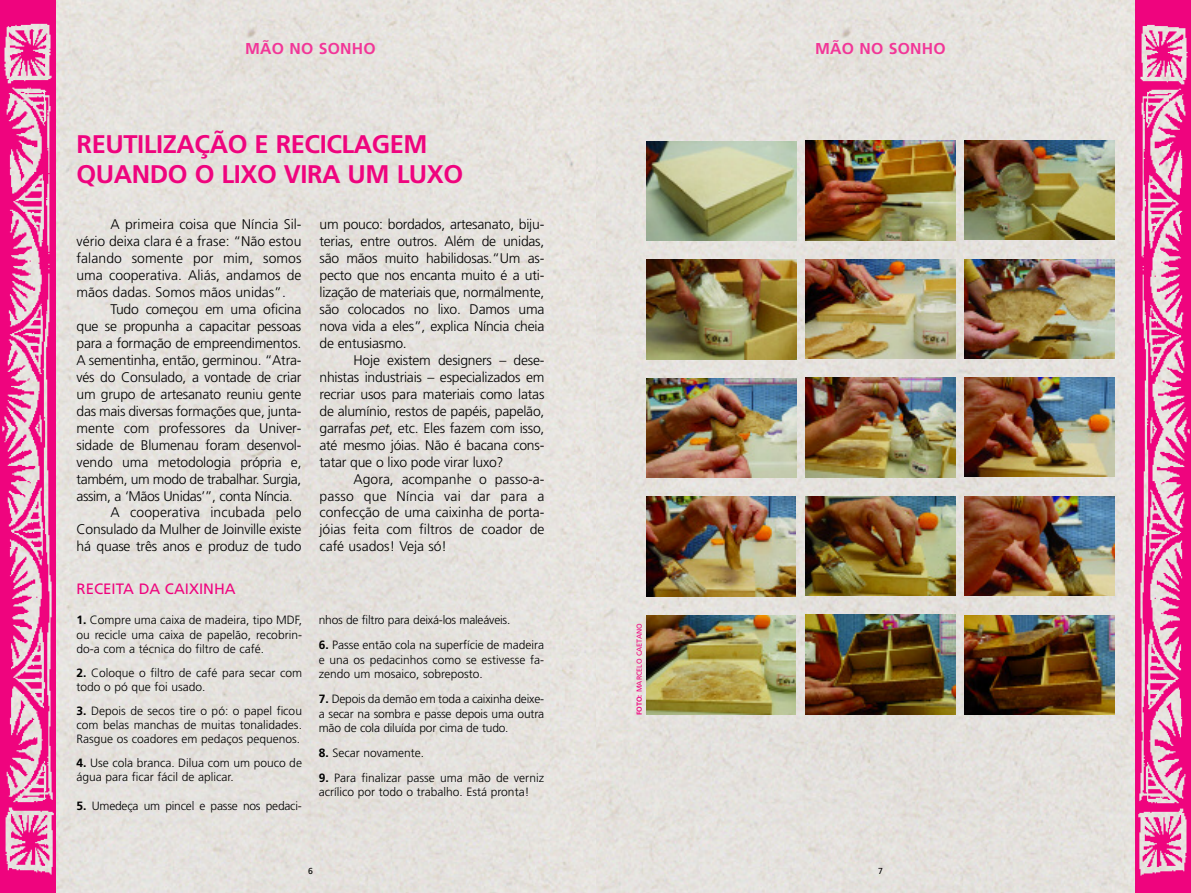
<style>
.page{position:relative;width:1191px;height:893px;background:#fff}
.page>*{position:absolute;margin:0;border:0;box-sizing:border-box;transform-origin:0 0}
.t1{font:700 25.5px/30.6px "Frutiger";letter-spacing:-.015em;color:#ef047e}
.t2{font:700 15.75px "Frutiger";letter-spacing:.015em;color:#f23698}
.t3{font:15px "Frutiger";color:#ef047e}
.t4{font:300 13.95px/17px "Frutiger";letter-spacing:-.015em;color:#000;text-align:justify}
.t5{font:300 13.95px "Frutiger";letter-spacing:.005em;color:#000}
.t6{font:300 12px/14.4px "Frutiger";color:#000;text-align:justify}
.t7{font:8.7px "Frutiger";color:#000}
.t8{font:7.2px "Frutiger";color:#ef047e}
.s1{font-weight:700}
.s2{font-style:italic}
</style>
<div class="page">
<img style="left:55px;top:0;width:1080px;height:893px">
<img style="left:1135px;top:0;width:56px;height:893px">
<img style="left:0;top:0;width:55px;height:893px">
<img style="left:805px;top:141px;width:150px;height:99px">
<img style="left:964px;top:140px;width:150px;height:100px">
<img style="left:964px;top:259px;width:150px;height:99px">
<img style="left:646px;top:141px;width:150px;height:99px">
<img style="left:805px;top:378px;width:150px;height:99px">
<img style="left:964px;top:378px;width:150px;height:99px">
<img style="left:646px;top:378px;width:150px;height:100px">
<img style="left:646px;top:260px;width:150px;height:99px">
<img style="left:805px;top:496px;width:150px;height:100px">
<img style="left:964px;top:496px;width:150px;height:100px">
<img style="left:647px;top:497px;width:148px;height:99px">
<img style="left:805px;top:615px;width:150px;height:99px">
<img style="left:964px;top:615px;width:150px;height:99px">
<img style="left:646px;top:615px;width:149px;height:100px">
<img style="left:805px;top:259px;width:150px;height:100px">
<p class="t2" style="left:245px;top:42px;width:132px">MÃO NO SONHO</p>
<p class="t2" style="left:815px;top:42px;width:132px">MÃO NO SONHO</p>
<h1 class="t1" style="left:77px;top:130px;width:388px">REUTILIZAÇÃO E RECICLAGEM<br>QUANDO O LIXO VIRA UM LUXO</h1>
<p class="t4" style="left:77px;top:217px;width:226px;text-indent:34px">A primeira coisa que Níncia Sil&shy;vério deixa clara é a frase: “Não estou falando somente por mim, somos uma cooperativa. Aliás, andamos de mãos dadas. Somos mãos unidas”.</p>
<p class="t4" style="left:111px;top:302px;width:192px">Tudo começou em uma oficina</p>
<p class="t4" style="left:77px;top:319px;width:226px">que se propunha a capacitar pessoas</p>
<p class="t4" style="left:77px;top:336px;width:226px">para a formação de empreendimentos.</p>
<p class="t4" style="left:77px;top:353px;width:226px">A sementinha, então, germinou. “Atra-</p>
<p class="t4" style="left:77px;top:370px;width:226px">vés do Consulado, a vontade de criar</p>
<p class="t4" style="left:77px;top:387px;width:226px">um grupo de artesanato reuniu gente</p>
<p class="t4" style="left:77px;top:403px;width:226px">das mais diversas formações que, junta-</p>
<p class="t4" style="left:77px;top:420px;width:226px">mente com professores da Univer-</p>
<p class="t4" style="left:77px;top:437px;width:226px">sidade de Blumenau foram desenvol-</p>
<p class="t4" style="left:77px;top:454px;width:226px">vendo uma metodologia própria e,</p>
<p class="t4" style="left:77px;top:471px;width:226px">também, um modo de trabalhar. Surgia,</p>
<p class="t4" style="left:77px;top:488px;width:218px">assim, a ‘Mãos Unidas’”, conta Níncia.</p>
<p class="t5" style="left:111px;top:507px;width:192px">A cooperativa incubada pelo</p>
<p class="t4" style="left:77px;top:522px;width:226px">Consulado da Mulher de Joinville existe</p>
<p class="t4" style="left:77px;top:539px;width:226px">há quase três anos e produz de tudo</p>
<p class="t3" style="left:77px;top:582px;width:161px">RECEITA DA CAIXINHA</p>
<p class="t6" style="left:77px;top:614px;width:227px"><span class="s1">1.</span> Compre uma caixa de madeira, tipo MDF, ou recicle uma caixa de papelão, recobrin&shy;do-a com a técnica do filtro de café.</p>
<p class="t6" style="left:77px;top:666px;width:227px"><span class="s1">2.</span> Coloque o filtro de café para secar com todo o pó que foi usado.</p>
<p class="t6" style="left:77px;top:704px;width:227px"><span class="s1">3.</span> Depois de secos tire o pó: o papel ficou com belas manchas de muitas tonalidades.<br>Rasgue os coadores em pedaços pequenos.</p>
<p class="t6" style="left:77px;top:756px;width:227px"><span class="s1">4.</span> Use cola branca. Dilua com um pouco de água para ficar fácil de aplicar.</p>
<p class="t6" style="left:77px;top:800px;width:227px"><span class="s1">5.</span> Umedeça um pincel e passe nos pedaci-</p>
<p class="t4" style="left:319px;top:217px;width:226px">um pouco: bordados, artesanato, biju&shy;terias, entre outros. Além de unidas, são mãos muito habilidosas.“Um as&shy;pecto que nos encanta muito é a uti&shy;lização de materiais que, normalmente, são colocados no lixo. Damos uma nova vida a eles”, explica Níncia cheia de entusiasmo.</p>
<p class="t4" style="left:319px;top:353px;width:226px;text-indent:34px">Hoje existem designers – dese&shy;nhistas industriais – especializados em recriar usos para materiais como latas de alumínio, restos de papéis, papelão, garrafas <span class="s2">pet</span>, etc. Eles fazem com isso, até mesmo jóias. Não é bacana cons&shy;tatar que o lixo pode virar luxo?</p>
<p class="t4" style="left:319px;top:471px;width:226px;text-indent:34px">Agora, acompanhe o passo-a&shy;passo que Níncia vai dar para a confecção de uma caixinha de porta&shy;jóias feita com filtros de coador de café usados! Veja só!</p>
<p class="t6" style="left:319px;top:614px;width:193px">nhos de filtro para deixá-los maleáveis.</p>
<p class="t6" style="left:319px;top:639px;width:227px"><span class="s1">6.</span> Passe então cola na superfície de madeira e una os pedacinhos como se estivesse fa&shy;zendo um mosaico, sobreposto.</p>
<p class="t6" style="left:319px;top:693px;width:227px"><span class="s1">7.</span> Depois da demão em toda a caixinha deixe&shy;a secar na sombra e passe depois uma outra mão de cola diluída por cima de tudo.</p>
<p class="t6" style="left:319px;top:747px;width:107px"><span class="s1">8.</span> Secar novamente.</p>
<p class="t6" style="left:319px;top:772px;width:227px"><span class="s1">9.</span> Para finalizar passe uma mão de verniz acrílico por todo o trabalho. Está pronta!</p>
<p class="t8" style="left:636px;top:715px;width:94px;rotate:-90deg"><span class="s1">FOTO:</span> MARCELO CAETANO</p>
<p class="t7" style="left:308px;top:867px;width:6px">6</p>
<p class="t7" style="left:878px;top:867px;width:6px">7</p>
</div>
